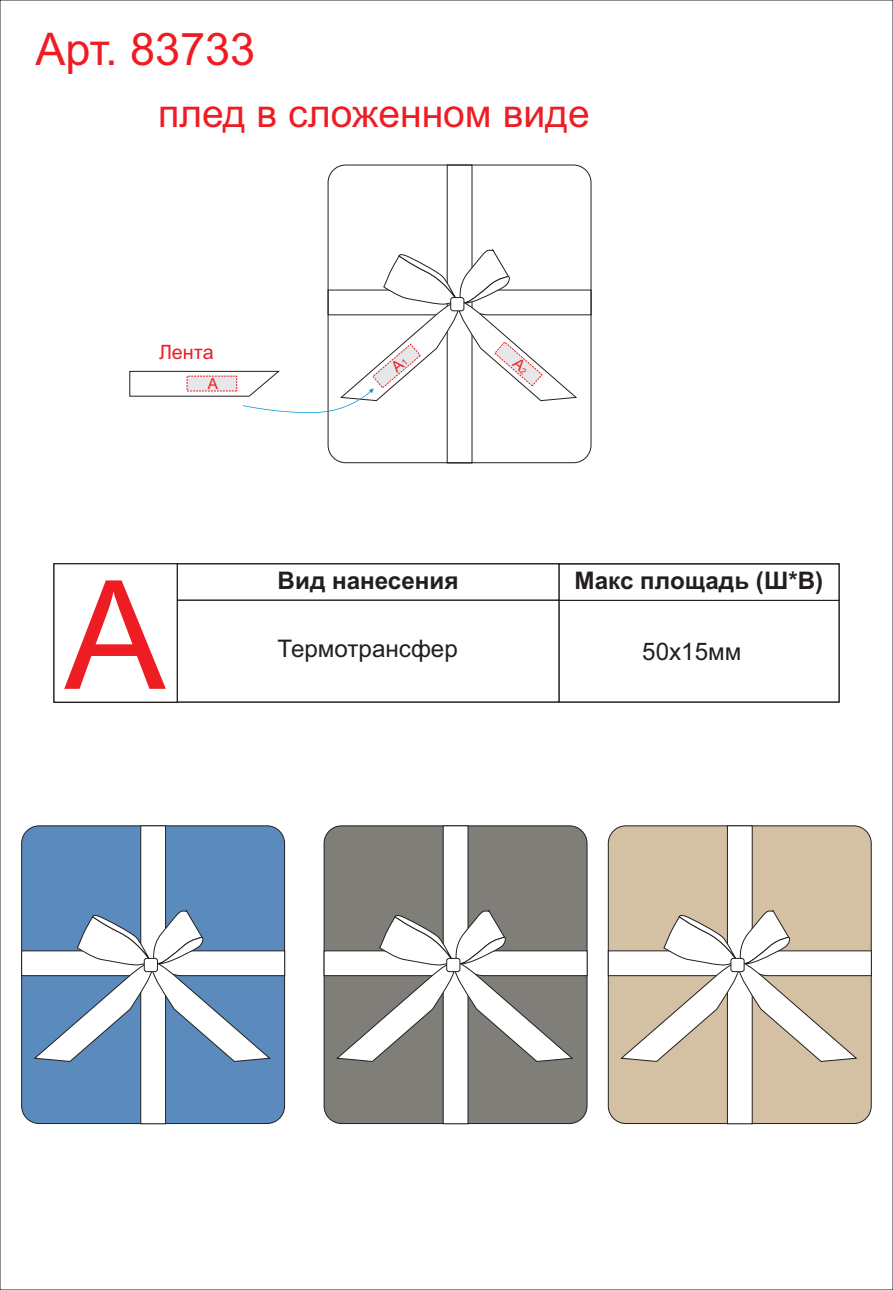
<style>
.page{position:relative;width:893px;height:1290px;background:#fff}
.page>*{position:absolute;margin:0;border:0;box-sizing:border-box;transform-origin:0 0}
.t1{font:151.38px "Arial";color:#ee1d23}
.t2{font:44.97px "Arial";color:#ee1d23}
.t3{font:39.06px "Arial";color:#ee1d23}
.t4{font:700 24.22px "Arial";color:#231f20}
.t5{font:24.22px "Arial";color:#231f20}
.t6{font:19.74px "Arial";color:#ee1d23}
.t7{font:15.33px "Arial";color:#ee1d23}
</style>
<div class="page">
<div style="left:328px;top:165px;width:263px;height:298px;background:#fff;border:1px solid #231f20;border-radius:18px"></div>
<div style="left:177px;top:600px;width:382px;height:102px;border:1px solid #231f20"></div>
<div style="left:559px;top:600px;width:280px;height:102px;border:1px solid #231f20"></div>
<div style="left:54px;top:563px;width:124px;height:140px;border:1px solid #231f20"></div>
<svg style="left:21px;top:825px;width:264px;height:299px"></svg>
<div style="left:144px;top:958px;width:14px;height:14px;background:#fff;border:1px solid #231f20;border-radius:2px"></div>
<svg style="left:608px;top:825px;width:263px;height:299px"></svg>
<div style="left:731px;top:958px;width:13px;height:14px;background:#fff;border:1px solid #231f20;border-radius:2px"></div>
<svg style="left:324px;top:825px;width:263px;height:299px"></svg>
<div style="left:447px;top:958px;width:13px;height:14px;background:#fff;border:1px solid #231f20;border-radius:2px"></div>
<svg style="left:130px;top:250px;width:461px;height:163px"></svg>
<h2 class="t2" style="left:35px;top:32px;width:221px">Арт. 83733</h2>
<h3 class="t3" style="left:158px;top:99px;width:433px">плед в сложенном виде</h3>
<p class="t6" style="left:159px;top:345px;width:56px">Лента</p>
<p class="t7" style="left:208px;top:378px;width:12px">А</p>
<h1 class="t1" style="left:65px;top:579px;width:102px">А</h1>
<p class="t4" style="left:278px;top:572px;width:182px">Вид нанесения</p>
<p class="t4" style="left:574px;top:572px;width:250px">Макс площадь (Ш*В)</p>
<p class="t5" style="left:278px;top:640px;width:182px">Термотрансфер</p>
<p class="t5" style="left:642px;top:642px;width:101px">50х15мм</p>
</div>
